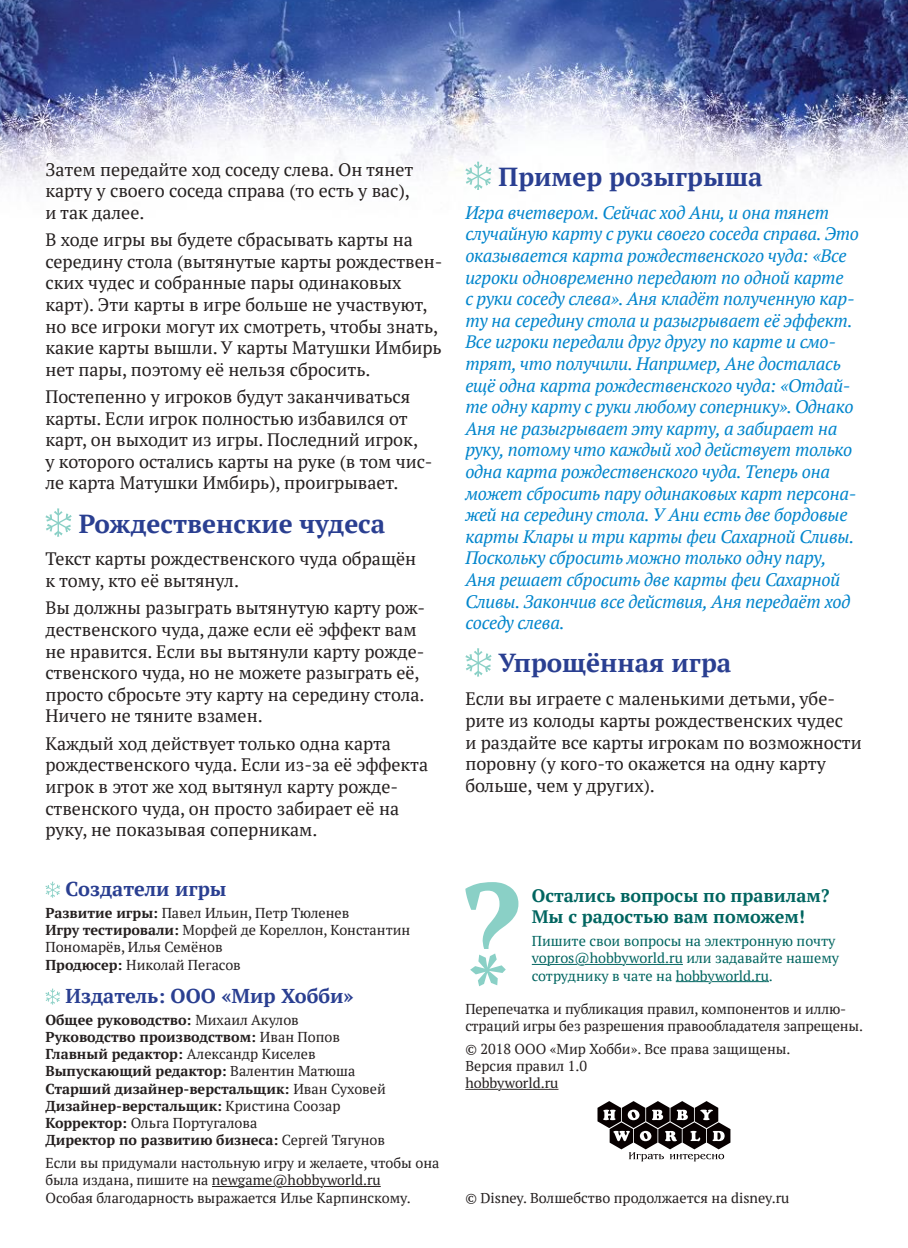
<style>
.page{position:relative;width:908px;height:1248px;background:#fff}
.page>*{position:absolute;margin:0;border:0;box-sizing:border-box;transform-origin:0 0}
.t1{font:700 26px "PT Serif";color:#2a3f91}
.t2{font:700 20px "PT Serif";color:#2a3f91}
.t3{font:18px/21.6px "PT Serif";color:#241f1f}
.t4{font:italic 18px/21.6px "PT Serif";letter-spacing:-.015em;color:#0085cc}
.t5{font:700 18px/21.6px "PT Serif";color:#006560}
.t6{font:14.4px/17.2px "PT Serif";color:#241f1f}
.t7{font:700 14.4px/17.2px "PT Serif";color:#241f1f}
.t8{font:14.4px/17.2px "PT Serif";color:#006560}
.s1{font-weight:700}
.s2{font-weight:400}
</style>
<div class="page">
<img style="left:0;top:0;width:907px;height:1162px">
<svg style="left:45px;top:162px;width:368px;height:40px"></svg>
<svg style="left:45px;top:208px;width:99px;height:14px"></svg>
<svg style="left:45px;top:508px;width:27px;height:28px"></svg>
<svg style="left:465px;top:162px;width:26px;height:28px"></svg>
<svg style="left:465px;top:648px;width:26px;height:28px"></svg>
<svg style="left:45px;top:881px;width:15px;height:16px"></svg>
<svg style="left:45px;top:906px;width:365px;height:67px"></svg>
<svg style="left:45px;top:988px;width:15px;height:16px"></svg>
<svg style="left:44px;top:1012px;width:342px;height:137px"></svg>
<svg style="left:45px;top:1156px;width:395px;height:31px"></svg>
<svg style="left:464px;top:1001px;width:398px;height:33px"></svg>
<svg style="left:464px;top:1041px;width:326px;height:51px"></svg>
<svg style="left:530px;top:935px;width:309px;height:49px"></svg>
<svg style="left:597px;top:1100px;width:133px;height:61px"></svg>
<svg style="left:465px;top:882px;width:53px;height:104px"></svg>
<p class="t3" style="left:45px;top:158px;width:369px">Затем передайте ход соседу слева. Он тянет карту у своего соседа справа (то есть у вас), и так далее.</p>
<p class="t3" style="left:45px;top:229px;width:398px">В ходе игры вы будете сбрасывать карты на середину стола (вытянутые карты рождествен&shy;ских чудес и собранные пары одинаковых карт). Эти карты в игре больше не участвуют, но все игроки могут их смотреть, чтобы знать, какие карты вышли. У карты Матушки Имбирь нет пары, поэтому её нельзя сбросить.</p>
<p class="t3" style="left:45px;top:385px;width:388px">Постепенно у игроков будут заканчиваться карты. Если игрок полностью избавился от карт, он выходит из игры. Последний игрок,<br>у которого остались карты на руке (в том чис&shy;ле карта Матушки Имбирь), проигрывает.</p>
<h1 class="t1" style="left:79px;top:506px;width:308px">Рождественские чудеса</h1>
<p class="t3" style="left:45px;top:548px;width:372px">Текст карты рождественского чуда обращён к тому, кто её вытянул.</p>
<p class="t3" style="left:45px;top:597px;width:381px">Вы должны разыграть вытянутую карту рож&shy;дественского чуда, даже если её эффект вам не нравится. Если вы вытянули карту рожде&shy;ственского чуда, но не можете разыграть её, просто сбросьте эту карту на середину стола.<br>Ничего не тяните взамен.</p>
<p class="t3" style="left:45px;top:732px;width:384px">Каждый ход действует только одна карта рождественского чуда. Если из-за её эффекта игрок в этот же ход вытянул карту рожде&shy;ственского чуда, он просто забирает её на руку, не показывая соперникам.</p>
<p class="t2" style="left:66px;top:876px;width:162px">Создатели игры</p>
<p class="t6" style="left:45px;top:904px;width:366px"><span class="s1">Развитие игры:</span> Павел Ильин, Петр Тюленев<br><span class="s1">Игру тестировали:</span> Морфей де Кореллон, Константин Пономарёв, Илья Семёнов<br><span class="s1">Продюсер:</span> Николай Пегасов</p>
<p class="t2" style="left:66px;top:982px;width:289px">Издатель: ООО «Мир Хобби»</p>
<p class="t7" style="left:45px;top:1010px;width:342px">Общее руководство: <span class="s2">Михаил Акулов </span>Руководство производством: <span class="s2">Иван Попов </span>Главный редактор: <span class="s2">Александр Киселев </span>Выпускающий редактор: <span class="s2">Валентин Матюша </span>Старший дизайнер-верстальщик: <span class="s2">Иван Суховей </span>Дизайнер-верстальщик: <span class="s2">Кристина Соозар </span>Корректор: <span class="s2">Ольга Португалова<br></span>Директор по развитию бизнеса: <span class="s2">Сергей Тягунов</span></p>
<p class="t6" style="left:45px;top:1154px;width:395px">Если вы придумали настольную игру и желаете, чтобы она была издана, пишите на newgame@hobbyworld.ru<br>Особая благодарность выражается Илье Карпинскому.</p>
<h1 class="t1" style="left:498px;top:159px;width:265px">Пример розыгрыша</h1>
<p class="t4" style="left:465px;top:201px;width:395px">Игра вчетвером. Сейчас ход Ани, и она тянет случайную карту с руки своего соседа справа. Это оказывается карта рождественского чуда: «Все игроки одновременно передают по одной карте<br>с руки соседу слева». Аня кладёт полученную кар&shy;ту на середину стола и разыгрывает её эффект.<br>Все игроки передали друг другу по карте и смо&shy;трят, что получили. Например, Ане досталась ещё одна карта рождественского чуда: «Отдай&shy;те одну карту с руки любому сопернику». Однако Аня не разыгрывает эту карту, а забирает на руку, потому что каждый ход действует только одна карта рождественского чуда. Теперь она может сбросить пару одинаковых карт персона&shy;жей на середину стола. У Ани есть две бордовые карты Клары и три карты феи Сахарной Сливы.<br>Поскольку сбросить можно только одну пару, Аня решает сбросить две карты феи Сахарной Сливы. Закончив все действия, Аня передаёт ход соседу слева.</p>
<h1 class="t1" style="left:498px;top:646px;width:234px">Упрощённая игра</h1>
<p class="t3" style="left:465px;top:688px;width:397px">Если вы играете с маленькими детьми, убе&shy;рите из колоды карты рождественских чудес<br>и раздайте все карты игрокам по возможности поровну (у кого-то окажется на одну карту больше, чем у других).</p>
<p class="t5" style="left:531px;top:884px;width:299px">Остались вопросы по правилам?<br>Мы с радостью вам поможем!</p>
<p class="t8" style="left:531px;top:932px;width:308px">Пишите свои вопросы на электронную почту vopros@hobbyworld.ru или задавайте нашему сотруднику в чате на hobbyworld.ru.</p>
<p class="t6" style="left:465px;top:999px;width:399px">Перепечатка и публикация правил, компонентов и иллю&shy;страций игры без разрешения правообладателя запрещены.</p>
<p class="t6" style="left:465px;top:1039px;width:326px">© 2018 ООО «Мир Хобби». Все права защищены.<br>Версия правил 1.0<br>hobbyworld.ru</p>
<p class="t6" style="left:465px;top:1188px;width:325px">© Disney. Волшебство продолжается на disney.ru</p>
</div>
